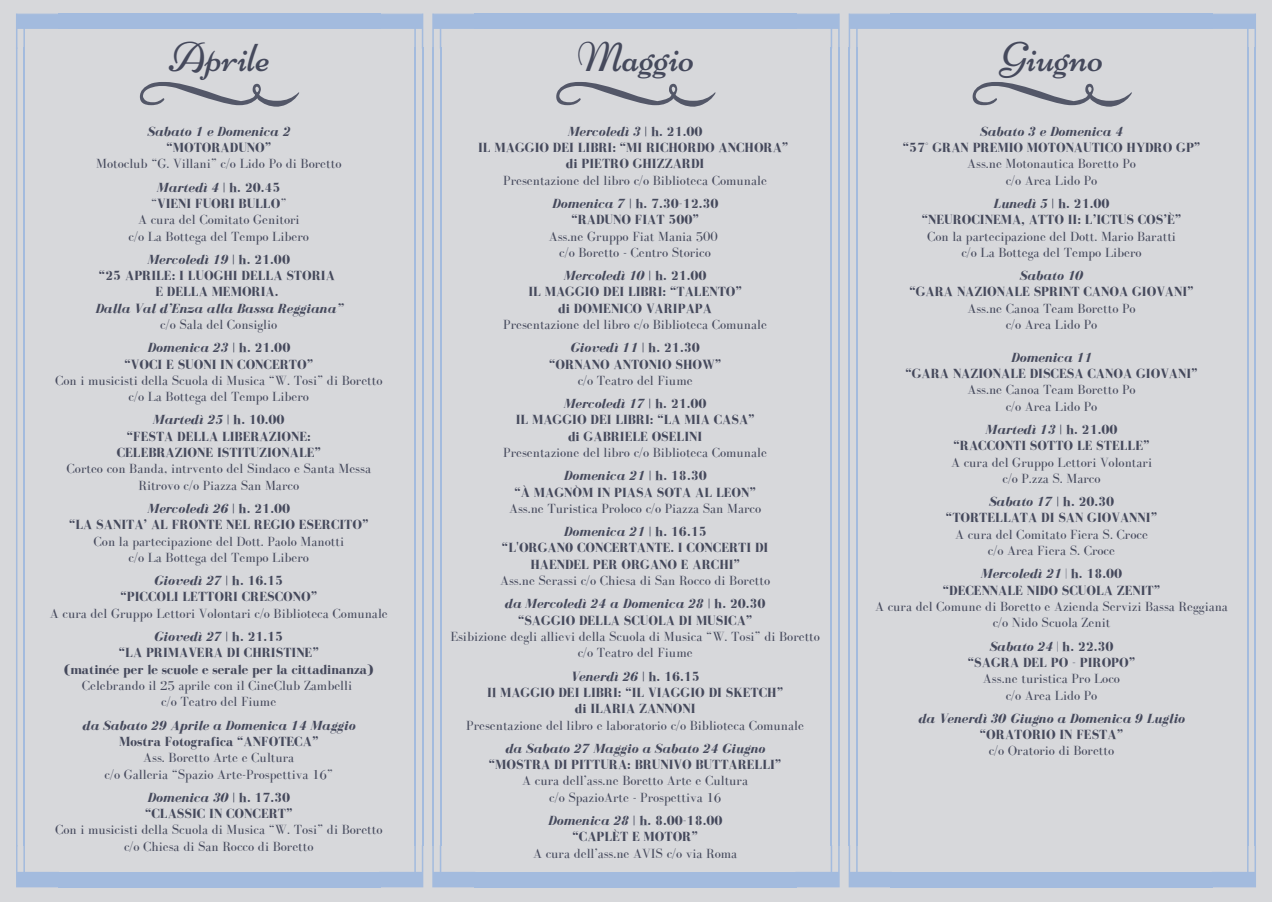
<style>
.page{position:relative;width:1272px;height:902px;background:#fff}
.page>*{position:absolute;margin:0;border:0;box-sizing:border-box;transform-origin:0 0}
.t1{font:41.7px "Niconne";color:#45495c}
.t2{font:13.65px/16.4px "Bodoni FLF";color:#45495c;text-align:center}
.t3{font:700 13.65px/16.4px "Bodoni FLF";color:#45495c;text-align:center}
.t4{font:italic 700 13.65px "Bodoni FLF";color:#45495c}
.s1{font-weight:700;font-style:italic}
.s2{font-weight:700}
.s3{font-style:italic}
.s4{font-weight:400}
</style>
<div class="page">
<div style="left:0;top:0;width:1271px;height:901px;background:#d7d8db"></div>
<svg style="left:432px;top:13px;width:42px;height:36px"></svg>
<hr style="left:440px;top:48px;width:1px;height:798px;background:#a3bbde">
<hr style="left:432px;top:48px;width:2px;height:798px;background:#a3bbde">
<svg style="left:432px;top:845px;width:42px;height:42px"></svg>
<div style="left:474px;top:871px;width:322px;height:16px;background:#a3bbde"></div>
<svg style="left:795px;top:846px;width:44px;height:41px"></svg>
<hr style="left:838px;top:48px;width:1px;height:798px;background:#a3bbde">
<hr style="left:830px;top:48px;width:2px;height:798px;background:#a3bbde">
<svg style="left:796px;top:13px;width:43px;height:35px"></svg>
<div style="left:474px;top:14px;width:322px;height:15px;background:#a3bbde"></div>
<hr style="left:474px;top:13px;width:322px;height:1px;background:#a3bbde">
<svg style="left:16px;top:13px;width:42px;height:874px"></svg>
<div style="left:58px;top:871px;width:322px;height:16px;background:#a3bbde"></div>
<svg style="left:379px;top:846px;width:44px;height:41px"></svg>
<hr style="left:422px;top:48px;width:1px;height:798px;background:#a3bbde">
<hr style="left:414px;top:48px;width:2px;height:798px;background:#a3bbde">
<svg style="left:380px;top:13px;width:43px;height:35px"></svg>
<div style="left:58px;top:14px;width:322px;height:15px;background:#a3bbde"></div>
<hr style="left:58px;top:13px;width:322px;height:1px;background:#a3bbde">
<svg style="left:848px;top:13px;width:42px;height:36px"></svg>
<hr style="left:856px;top:48px;width:1px;height:798px;background:#a3bbde">
<hr style="left:848px;top:48px;width:2px;height:798px;background:#a3bbde">
<svg style="left:848px;top:845px;width:42px;height:42px"></svg>
<div style="left:890px;top:871px;width:322px;height:16px;background:#a3bbde"></div>
<svg style="left:1211px;top:845px;width:44px;height:42px"></svg>
<hr style="left:1254px;top:48px;width:1px;height:798px;background:#a3bbde">
<hr style="left:1246px;top:48px;width:2px;height:798px;background:#a3bbde">
<svg style="left:1212px;top:13px;width:43px;height:36px"></svg>
<div style="left:890px;top:14px;width:322px;height:15px;background:#a3bbde"></div>
<hr style="left:890px;top:13px;width:322px;height:1px;background:#a3bbde">
<svg style="left:140px;top:82px;width:159px;height:25px"></svg>
<svg style="left:556px;top:82px;width:159px;height:25px"></svg>
<svg style="left:972px;top:82px;width:160px;height:25px"></svg>
<h1 class="t1" style="left:169px;top:32px;width:103px">Aprile</h1>
<p class="t4" style="left:147px;top:124px;width:145px">Sabato 1 e Domenica 2</p>
<p class="t3" style="left:166px;top:140px;width:106px">“MOTORADUNO”</p>
<p class="t2" style="left:96px;top:153px;width:247px;line-height:23.1px">Motoclub “G. Villani” c/o Lido Po di Boretto<br><span class="s1">Martedì 4</span> <span class="s2">| h. 20.45</span></p>
<p class="t2" style="left:129px;top:195px;width:182px">“<span class="s2">VIENI FUORI BULLO</span>”<br>A cura del Comitato Genitori c/o La Bottega del Tempo Libero</p>
<p class="t3" style="left:99px;top:251px;width:237px"><span class="s3">Mercoledì 19</span> | h. 21.00<br>“25 APRILE: I LUOGHI DELLA STORIA<br>E DELLA MEMORIA.</p>
<p class="t4" style="left:95px;top:301px;width:249px">Dalla Val d’Enza alla Bassa Reggiana”</p>
<p class="t2" style="left:147px;top:313px;width:145px;line-height:23.1px">c/o Sala del Consiglio<br><span class="s1">Domenica 23</span> <span class="s2">| h. 21.00</span></p>
<p class="t3" style="left:124px;top:356px;width:190px">“VOCI E SUONI IN CONCERTO”</p>
<p class="t2" style="left:55px;top:372px;width:329px">Con i musicisti della Scuola di Musica “W. Tosi” di Boretto c/o La Bottega del Tempo Libero</p>
<p class="t3" style="left:117px;top:412px;width:206px"><span class="s3">Martedì 25</span> | h. 10.00<br>“FESTA DELLA LIBERAZIONE:<br>CELEBRAZIONE ISTITUZIONALE”</p>
<p class="t2" style="left:67px;top:461px;width:306px">Corteo con Banda, intrvento del Sindaco e Santa Messa<br>Ritrovo c/o Piazza San Marco</p>
<p class="t3" style="left:69px;top:500px;width:301px"><span class="s3">Mercoledì 26</span> | h. 21.00<br>“LA SANITA’ AL FRONTE NEL REGIO ESERCITO”</p>
<p class="t2" style="left:94px;top:533px;width:252px">Con la partecipazione del Dott. Paolo Manotti c/o La Bottega del Tempo Libero</p>
<p class="t3" style="left:120px;top:572px;width:198px"><span class="s3">Giovedì 27</span> | h. 16.15<br>“PICCOLI LETTORI CRESCONO”</p>
<p class="t2" style="left:50px;top:602px;width:339px;line-height:23.1px">A cura del Gruppo Lettori Volontari c/o Biblioteca Comunale<br><span class="s1">Giovedì 27</span> <span class="s2">| h. 21.15</span></p>
<p class="t3" style="left:64px;top:645px;width:311px">“LA PRIMAVERA DI CHRISTINE”<br>(matinée per le scuole e serale per la cittadinanza)</p>
<p class="t2" style="left:82px;top:677px;width:272px">Celebrando il 25 aprile con il CineClub Zambelli c/o Teatro del Fiume</p>
<p class="t4" style="left:82px;top:717px;width:274px">da Sabato 29 Aprile a Domenica 14 Maggio</p>
<p class="t3" style="left:119px;top:733px;width:201px">Mostra Fotografica “ANFOTECA”</p>
<p class="t2" style="left:105px;top:749px;width:230px">Ass. Boretto Arte e Cultura<br>c/o Galleria “Spazio Arte-Prospettiva 16”</p>
<p class="t3" style="left:145px;top:789px;width:149px;text-align:left"><span class="s3">Domenica 30</span> | h. 17.30 “CLASSIC IN CONCERT”</p>
<p class="t2" style="left:55px;top:822px;width:329px">Con i musicisti della Scuola di Musica “W. Tosi” di Boretto c/o Chiesa di San Rocco di Boretto</p>
<h1 class="t1" style="left:577px;top:32px;width:119px">Maggio</h1>
<p class="t3" style="left:478px;top:123px;width:312px"><span class="s3">Mercoledì 3</span> | h. 21.00<br>IL MAGGIO DEI LIBRI: “MI RICHORDO ANCHORA” di PIETRO GHIZZARDI</p>
<p class="t2" style="left:503px;top:169px;width:265px;line-height:23.1px">Presentazione del libro c/o Biblioteca Comunale<br><span class="s1">Domenica 7</span> <span class="s2">| h. 7.30-12.30</span></p>
<p class="t3" style="left:571px;top:212px;width:129px">“RADUNO FIAT 500”</p>
<p class="t2" style="left:548px;top:228px;width:171px">Ass.ne Gruppo Fiat Mania 500 c/o Boretto - Centro Storico</p>
<p class="t3" style="left:528px;top:268px;width:215px"><span class="s3">Mercoledì 10</span> | h. 21.00<br>IL MAGGIO DEI LIBRI: “TALENTO” di DOMENICO VARIPAPA</p>
<p class="t2" style="left:503px;top:313px;width:265px;line-height:23.1px">Presentazione del libro c/o Biblioteca Comunale<br><span class="s1">Giovedì 11</span> <span class="s2">| h. 21.30</span></p>
<p class="t3" style="left:549px;top:356px;width:173px">“ORNANO ANTONIO SHOW”</p>
<p class="t2" style="left:563px;top:369px;width:144px;line-height:23.1px">c/o Teatro del Fiume<br><span class="s1">Mercoledì 17</span> <span class="s2">| h. 21.00</span></p>
<p class="t3" style="left:515px;top:412px;width:240px">IL MAGGIO DEI LIBRI: “LA MIA CASA” di GABRIELE OSELINI</p>
<p class="t2" style="left:503px;top:441px;width:265px;line-height:23.1px">Presentazione del libro c/o Biblioteca Comunale<br><span class="s1">Domenica 21</span> <span class="s2">| h. 18.30</span></p>
<p class="t3" style="left:514px;top:484px;width:243px">“À MAGNÒM IN PIASA SOTA AL LEON”</p>
<p class="t2" style="left:509px;top:497px;width:254px;line-height:23.1px">Ass.ne Turistica Proloco c/o Piazza San Marco<br><span class="s1">Domenica 21</span> <span class="s2">| h. 16.15</span></p>
<p class="t3" style="left:502px;top:540px;width:268px">“L'ORGAN0 CONCERTANTE. I CONCERTI DI<br>HAENDEL PER ORGANO E ARCHI”</p>
<p class="t2" style="left:500px;top:569px;width:271px;line-height:23.1px">Ass.ne Serassi c/o Chiesa di San Rocco di Boretto <span class="s1">da Mercoledì 24 a Domenica 28</span> <span class="s2">| h. 20.30</span></p>
<p class="t3" style="left:518px;top:612px;width:236px">“SAGGIO DELLA SCUOLA DI MUSICA”</p>
<p class="t2" style="left:450px;top:628px;width:371px">Esibizione degli allievi della Scuola di Musica “W. Tosi” di Boretto c/o Teatro del Fiume</p>
<p class="t3" style="left:487px;top:668px;width:297px"><span class="s3">Venerdì 26</span> | h. 16.15<br>Il MAGGIO DEI LIBRI: “IL VIAGGIO DI SKETCH” di ILARIA ZANNONI</p>
<p class="t2" style="left:466px;top:717px;width:339px">Presentazione del libro e laboratorio c/o Biblioteca Comunale</p>
<p class="t4" style="left:505px;top:740px;width:261px">da Sabato 27 Maggio a Sabato 24 Giugno</p>
<p class="t3" style="left:489px;top:756px;width:294px">“MOSTRA DI PITTURA: BRUNIVO BUTTARELLI”</p>
<p class="t2" style="left:522px;top:773px;width:227px">A cura dell’ass.ne Boretto Arte e Cultura c/o SpazioArte - Prospettiva 16</p>
<p class="t3" style="left:548px;top:812px;width:176px"><span class="s3">Domenica 28</span> | h. 8.00-18.00 “CAPLÈT E MOTOR”</p>
<p class="t2" style="left:533px;top:845px;width:206px">A cura dell’ass.ne AVIS c/o via Roma</p>
<h1 class="t1" style="left:1000px;top:32px;width:104px">Giugno</h1>
<p class="t4" style="left:979px;top:124px;width:145px">Sabato 3 e Domenica 4</p>
<p class="t3" style="left:902px;top:140px;width:299px">“57° GRAN PREMIO MOTONAUTICO HYDRO GP”</p>
<p class="t2" style="left:967px;top:156px;width:170px">Ass.ne Motonautica Boretto Po c/o Area Lido Po</p>
<p class="t3" style="left:921px;top:195px;width:261px"><span class="s3">Lunedì 5</span> | h. 21.00<br>“NEUROCINEMA, ATTO II: L’ICTUS COS’È”</p>
<p class="t2" style="left:927px;top:228px;width:250px">Con la partecipazione del Dott. Mario Baratti c/o La Bottega del Tempo Libero</p>
<p class="t4" style="left:1019px;top:268px;width:65px">Sabato 10</p>
<p class="t3" style="left:909px;top:284px;width:286px">“GARA NAZIONALE SPRINT CANOA GIOVANI”</p>
<p class="t2" style="left:967px;top:300px;width:170px">Ass.ne Canoa Team Boretto Po c/o Area Lido Po</p>
<p class="t4" style="left:1010px;top:350px;width:83px">Domenica 11</p>
<p class="t3" style="left:905px;top:366px;width:294px">“GARA NAZIONALE DISCESA CANOA GIOVANI”</p>
<p class="t2" style="left:967px;top:382px;width:170px">Ass.ne Canoa Team Boretto Po c/o Area Lido Po</p>
<p class="t3" style="left:953px;top:421px;width:197px"><span class="s3">Martedì 13</span> | h. 21.00 “RACCONTI SOTTO LE STELLE”</p>
<p class="t2" style="left:951px;top:454px;width:202px">A cura del Gruppo Lettori Volontari c/o P.zza S. Marco</p>
<p class="t3" style="left:945px;top:494px;width:212px"><span class="s3">Sabato 17</span> | h. 20.30 “TORTELLATA DI SAN GIOVANNI”</p>
<p class="t2" style="left:955px;top:526px;width:194px">A cura del Comitato Fiera S. Croce c/o Area Fiera S. Croce</p>
<p class="t3" style="left:942px;top:566px;width:219px"><span class="s3">Mercoledì 21</span> <span class="s4">|</span> h. 18.00 “DECENNALE NIDO SCUOLA ZENIT”</p>
<p class="t2" style="left:875px;top:598px;width:354px">A cura del Comune di Boretto e Azienda Servizi Bassa Reggiana c/o Nido Scuola Zenit</p>
<p class="t3" style="left:967px;top:638px;width:169px"><span class="s3">Sabato 24</span> <span class="s4">|</span> h. 22.30 “SAGRA DEL PO - PIROPO”</p>
<p class="t2" style="left:982px;top:670px;width:139px">Ass.ne turistica Pro Loco c/o Area Lido Po</p>
<p class="t4" style="left:918px;top:710px;width:268px">da Venerdì 30 Giugno a Domenica 9 Luglio</p>
<p class="t3" style="left:979px;top:726px;width:145px">“ORATORIO IN FESTA”</p>
<p class="t2" style="left:988px;top:743px;width:127px">c/o Oratorio di Boretto</p>
</div>
